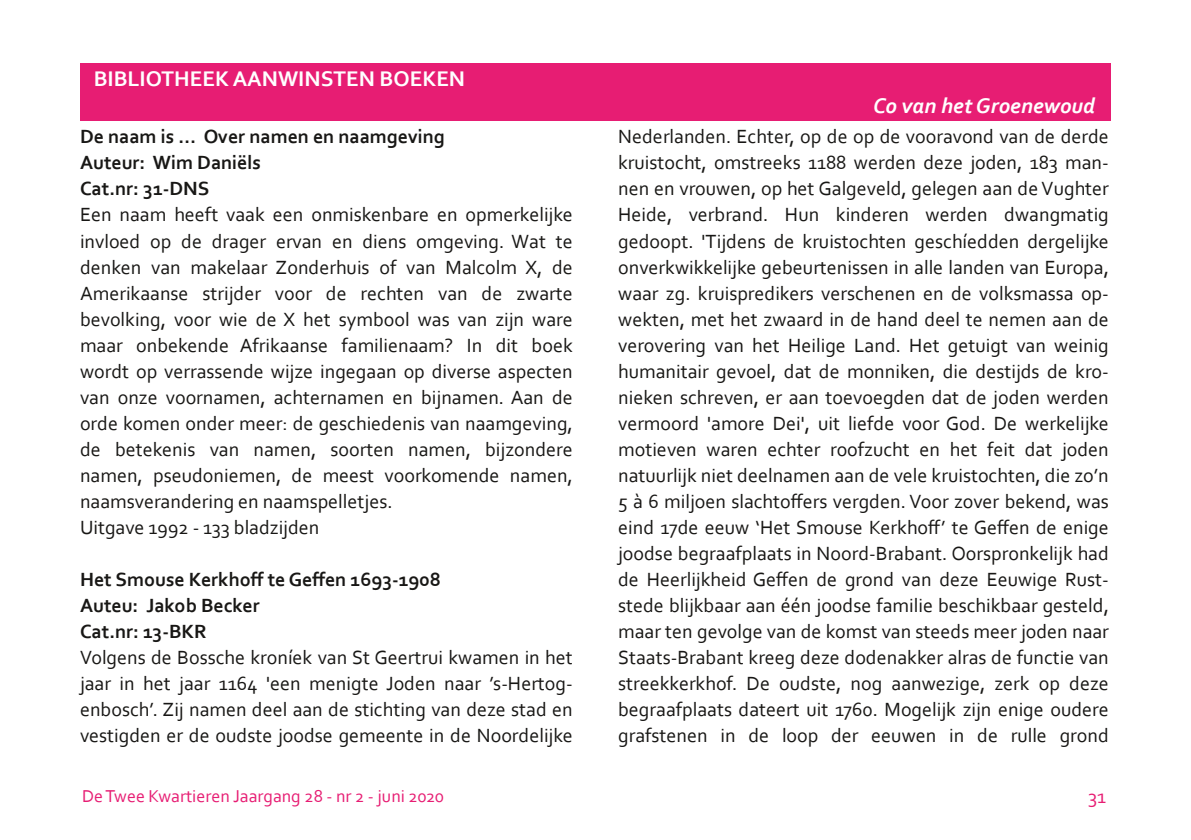
<style>
.page{position:relative;width:1191px;height:840px;background:#fff}
.page>*{position:absolute;margin:0;border:0;box-sizing:border-box;transform-origin:0 0}
.t1{font:700 22.2px "Corbel";color:#fff}
.t2{font:italic 700 22.2px "Corbel";color:#fff}
.t3{font:20px/26px "Corbel";color:#181715;text-align:justify}
.t4{font:700 20px/26px "Corbel";color:#181715}
.t5{font:20px "Corbel";color:#e71d73}
.t6{font:18px "Corbel";color:#e71d73}
</style>
<div class="page">
<div style="left:80px;top:63px;width:1031px;height:57px;background:#e71d73"></div>
<p class="t1" style="left:94px;top:70px;width:373px">BIBLIOTHEEK AANWINSTEN BOEKEN</p>
<p class="t4" style="left:80px;top:125px;width:366px">De naam is … Over namen en naamgeving<br>Auteur: Wim Daniëls<br>Cat.nr: 31‐DNS</p>
<p class="t3" style="left:80px;top:203px;width:494px;text-align:left">Een naam heeft vaak een onmiskenbare en opmerkelijke invloed op de drager ervan en diens omgeving. Wat te denken van makelaar Zonderhuis of van Malcolm X, de Amerikaanse strijder voor de rechten van de zwarte bevolking, voor wie de X het symbool was van zijn ware maar onbekende Afrikaanse familienaam? In dit boek wordt op verrassende wijze ingegaan op diverse aspecten van onze voornamen, achternamen en bijnamen. Aan de orde komen onder meer: de geschiedenis van naamgeving, de betekenis van namen, soorten namen, bijzondere namen, pseudoniemen, de meest voorkomende namen, naamsverandering en naamspelletjes.<br>Uitgave 1992 ‐ 133 bladzijden</p>
<p class="t4" style="left:80px;top:567px;width:362px">Het Smouse Kerkhoff te Geffen 1693‐1908<br>Auteu: Jakob Becker<br>Cat.nr: 13‐BKR</p>
<p class="t3" style="left:80px;top:645px;width:494px">Volgens de Bossche kroníek van St Geertrui kwamen in het jaar in het jaar 1164 'een menigte Joden naar ’s‐Hertog‐ enbosch’. Zij namen deel aan de stichting van deze stad en vestigden er de oudste joodse gemeente in de Noordelijke</p>
<p class="t2" style="left:873px;top:96px;width:223px">Co van het Groenewoud</p>
<p class="t3" style="left:618px;top:125px;width:492px">Nederlanden. Echter, op de op de vooravond van de derde kruistocht, omstreeks 1188 werden deze joden, 183 man‐ nen en vrouwen, op het Galgeveld, gelegen aan de Vughter Heide, verbrand. Hun kinderen werden dwangmatig gedoopt. 'Tijdens de kruistochten geschíedden dergelijke onverkwikkelijke gebeurtenissen in alle landen van Europa, waar zg. kruispredikers verschenen en de volksmassa op‐ wekten, met het zwaard in de hand deel te nemen aan de verovering van het Heilige Land. Het getuigt van weinig humanitair gevoel, dat de monniken, die destijds de kro‐ nieken schreven, er aan toevoegden dat de joden werden vermoord 'amore Dei', uit liefde voor God. De werkelijke motieven waren echter roofzucht en het feit dat joden natuurlijk niet deelnamen aan de vele kruistochten, die zo’n 5 à 6 miljoen slachtoffers vergden. Voor zover bekend, was eind 17de eeuw ‘Het Smouse Kerkhoff’ te Geffen de enige joodse begraafplaats in Noord‐Brabant. Oorspronkelijk had de Heerlijkheid Geffen de grond van deze Eeuwige Rust‐ stede blijkbaar aan één joodse familie beschikbaar gesteld, maar ten gevolge van de komst van steeds meer joden naar Staats‐Brabant kreeg deze dodenakker alras de functie van streekkerkhof. De oudste, nog aanwezige, zerk op deze begraafplaats dateert uit 1760. Mogelijk zijn enige oudere grafstenen in de loop der eeuwen in de rulle grond</p>
<p class="t6" style="left:82px;top:788px;width:364px">DeTwee Kwartieren Jaargang 28 ‐ nr 2 ‐ juni 2020</p>
<p class="t5" style="left:1088px;top:787px;width:19px">31</p>
</div>
